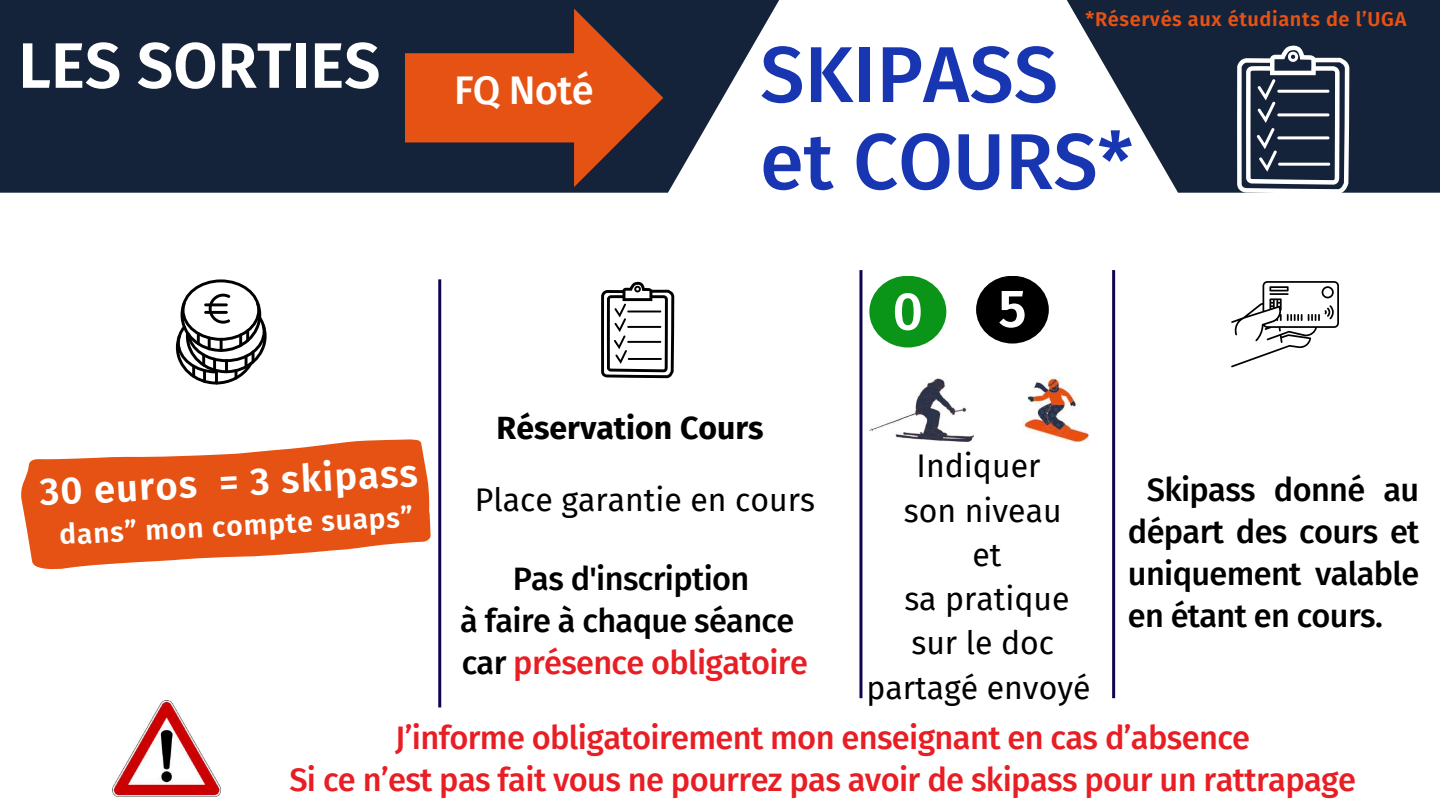
<style>
.page{position:relative;width:1440px;height:810px;background:#fff}
.page>*{position:absolute;margin:0;border:0;box-sizing:border-box;transform-origin:0 0}
.t1{font:500 79.2px/87px "Fira Sans";color:#1836b2}
.t2{font:600 64.2px "Fira Sans";color:#fff}
.t3{font:500 53.4px "Fira Sans";color:#fff}
.t4{font:600 53.2px "Fira Sans";color:#fff}
.t5{font:500 40px "Fira Sans";letter-spacing:-.02em;color:#fff}
.t6{font:600 38.1px "Fira Sans";color:#fff}
.t7{font:500 32.6px/42px "Fira Sans";letter-spacing:-.02em;color:#e81e25;text-align:center}
.t8{font:500 32.5px/42px "Fira Sans";letter-spacing:-.02em;color:#000;text-align:justify}
.t9{font:32px/44.2px "Fira Sans";color:#000;text-align:center}
.t10{font:700 32px "Fira Sans";color:#000}
.t11{font:600 28.1px "Fira Sans";color:#fff}
.t12{font:600 20px "Fira Sans";letter-spacing:.03em;color:#e65214}
.s1{color:#e81e25}
</style>
<div class="page">
<svg style="left:0;top:0;width:779px;height:193px;background:#2c394e"></svg>
<svg style="left:405px;top:9px;width:258px;height:178px;background:#7d3a26"></svg>
<svg style="left:176px;top:279px;width:91px;height:105px"></svg>
<hr style="left:204px;top:303px;width:24px;height:3px;background:#000">
<hr style="left:204px;top:311px;width:24px;height:3px;background:#000">
<svg style="left:21px;top:439px;width:410px;height:130px;fill:#e65214"></svg>
<svg style="left:1231px;top:281px;width:108px;height:86px"></svg>
<div style="left:869px;top:276px;width:77px;height:72px;background:#0a9418;border-radius:50%"></div>
<div style="left:976px;top:276px;width:73px;height:68px;background:#000;border-radius:50%"></div>
<img style="left:869px;top:378px;width:105px;height:64px">
<img style="left:1022px;top:376px;width:68px;height:67px">
<hr style="left:438px;top:279px;width:3px;height:428px;background:#0f0550">
<img style="left:112px;top:701px;width:109px;height:96px">
<svg style="left:601px;top:281px;width:73px;height:97px"></svg>
<hr style="left:859px;top:270px;width:3px;height:428px;background:#0f0550">
<hr style="left:1112px;top:270px;width:3px;height:428px;background:#0f0550">
<svg style="left:1067px;top:0;width:373px;height:193px;fill:#14223a"></svg>
<svg style="left:1237px;top:45px;width:112px;height:148px"></svg>
<h2 class="t2" style="left:18px;top:28px;width:364px">LES SORTIES</h2>
<p class="t5" style="left:454px;top:67px;width:141px">FQ Noté</p>
<p class="t12" style="left:1086px;top:7px;width:322px">*Réservés aux étudiants de l’UGA</p>
<h1 class="t1" style="left:760px;top:32px;width:374px">SKIPASS et COURS*</h1>
<p class="t6" style="left:38px;top:470px;width:380px;rotate:-3deg">30 euros = 3 skipass</p>
<p class="t11" style="left:58px;top:518px;width:356px;rotate:-3deg">dans” mon compte suaps”</p>
<p class="t10" style="left:497px;top:409px;width:269px">Réservation Cours</p>
<p class="t9" style="left:475px;top:478px;width:342px">Place garantie en cours</p>
<p class="t8" style="left:460px;top:558px;width:349px;text-align:center">Pas d'inscription<br>à faire à chaque séance car <span class="s1">présence obligatoire</span></p>
<h3 class="t3" style="left:893px;top:280px;width:32px">0</h3>
<h3 class="t4" style="left:998px;top:277px;width:30px">5</h3>
<p class="t9" style="left:867px;top:445px;width:226px">Indiquer<br>son niveau<br>et<br>sa pratique<br>sur le doc partagé envoyé</p>
<p class="t8" style="left:1128px;top:469px;width:293px;text-indent:19px">Skipass donné au départ des cours et uniquement valable en étant en cours.</p>
<p class="t7" style="left:289px;top:717px;width:1068px">J’informe obligatoirement mon enseignant en cas d’absence<br>Si ce n’est pas fait vous ne pourrez pas avoir de skipass pour un rattrapage</p>
</div>
